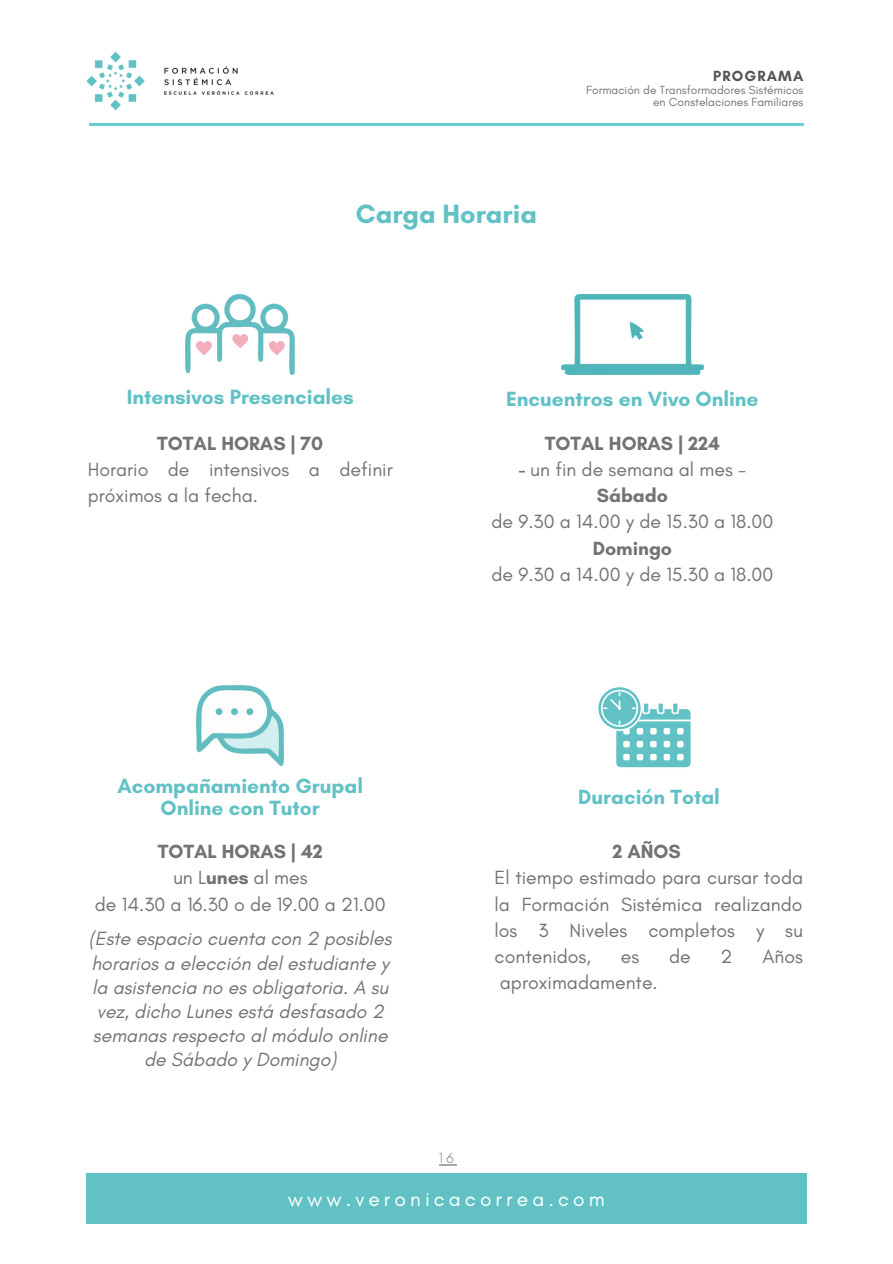
<style>
.page{position:relative;width:893px;height:1264px;background:#fff}
.page>*{position:absolute;margin:0;border:0;box-sizing:border-box;transform-origin:0 0}
.t1{font:700 27px "Glacial Indifference";color:#62c1c5}
.t2{font:700 21px "Glacial Indifference";color:#62c1c5}
.t3{font:21px "Glacial Indifference";letter-spacing:.195em;color:#fff}
.t4{font:19.5px/26.2px "Glacial Indifference";color:#737373;text-align:justify}
.t5{font:italic 19.5px/24px "Glacial Indifference";color:#737373;text-align:center}
.t6{font:700 19.5px "Glacial Indifference";color:#737373}
.t7{font:700 15px "Glacial Indifference";letter-spacing:.075em;color:#545454}
.t8{font:15px "Glacial Indifference";color:#a6a6a6}
.t9{font:12px "Glacial Indifference";color:#737373}
.s1{font-weight:700}
</style>
<div class="page">
<img style="left:86px;top:51px;width:191px;height:75px">
<hr style="left:89px;top:123px;width:714px;height:2px;background:#68ccd1">
<div style="left:86px;top:1173px;width:720px;height:51px;background:#62c1c5"></div>
<svg style="left:598px;top:687px;width:93px;height:81px"></svg>
<img style="left:197px;top:685px;width:86px;height:80px">
<img style="left:561px;top:294px;width:142px;height:80px">
<svg style="left:439px;top:1164px;width:17px;height:1px"></svg>
<img style="left:185px;top:294px;width:109px;height:80px">
<svg style="left:269px;top:341px;width:16px;height:14px"></svg>
<svg style="left:196px;top:341px;width:16px;height:14px"></svg>
<svg style="left:232px;top:334px;width:16px;height:14px"></svg>
<p class="t1" style="left:356px;top:197px;width:183px">Carga Horaria</p>
<p class="t7" style="left:713px;top:66px;width:92px">PROGRAMA</p>
<p class="t9" style="left:586px;top:83px;width:219px">Formación de Transformadores Sistémicos</p>
<p class="t9" style="left:653px;top:95px;width:152px">en Constelaciones Familiares</p>
<p class="t2" style="left:127px;top:384px;width:228px">Intensivos Presenciales</p>
<p class="t6" style="left:157px;top:431px;width:167px">TOTAL HORAS | 70</p>
<p class="t4" style="left:88px;top:456px;width:306px">Horario de intensivos a definir próximos a la fecha.</p>
<p class="t2" style="left:506px;top:386px;width:254px">Encuentros en Vivo Online</p>
<p class="t6" style="left:544px;top:431px;width:177px">TOTAL HORAS | 224</p>
<p class="t4" style="left:518px;top:456px;width:229px"><span class="s1">-</span> un fin de semana al mes -</p>
<p class="t6" style="left:596px;top:483px;width:73px">Sábado</p>
<p class="t4" style="left:491px;top:508px;width:283px">de 9.30 a 14.00 y de 15.30 a 18.00</p>
<p class="t6" style="left:592px;top:536px;width:81px">Domingo</p>
<p class="t4" style="left:491px;top:561px;width:283px">de 9.30 a 14.00 y de 15.30 a 18.00</p>
<p class="t2" style="left:117px;top:773px;width:247px">Acompañamiento Grupal</p>
<p class="t2" style="left:161px;top:795px;width:161px">Online con Tutor</p>
<p class="t6" style="left:158px;top:839px;width:167px">TOTAL HORAS | 42</p>
<p class="t4" style="left:173px;top:864px;width:136px">un L<span class="s1">unes</span> al mes</p>
<p class="t4" style="left:95px;top:890px;width:292px">de 14.30 a 16.30 o de 19.00 a 21.00</p>
<p class="t5" style="left:89px;top:926px;width:304px">(Este espacio cuenta con 2 posibles horarios a elección del estudiante y la asistencia no es obligatoria. A su vez, dicho Lunes está desfasado 2 semanas respecto al módulo online de Sábado y Domingo)</p>
<p class="t2" style="left:578px;top:784px;width:143px">Duración Total</p>
<p class="t6" style="left:612px;top:839px;width:70px">2 AÑOS</p>
<p class="t4" style="left:494px;top:864px;width:310px">El tiempo estimado para cursar toda la Formación Sistémica realizando los 3 Niveles completos y su contenidos,</p>
<p class="t4" style="left:620px;top:943px;width:20px">es</p>
<p class="t4" style="left:669px;top:943px;width:23px">de</p>
<p class="t4" style="left:720px;top:943px;width:13px">2</p>
<p class="t4" style="left:762px;top:943px;width:42px">Años</p>
<p class="t4" style="left:500px;top:969px;width:159px">aproximadamente.</p>
<p class="t8" style="left:439px;top:1148px;width:16px">16</p>
<p class="t3" style="left:288px;top:1185px;width:318px">www.veronicacorrea.com</p>
</div>
